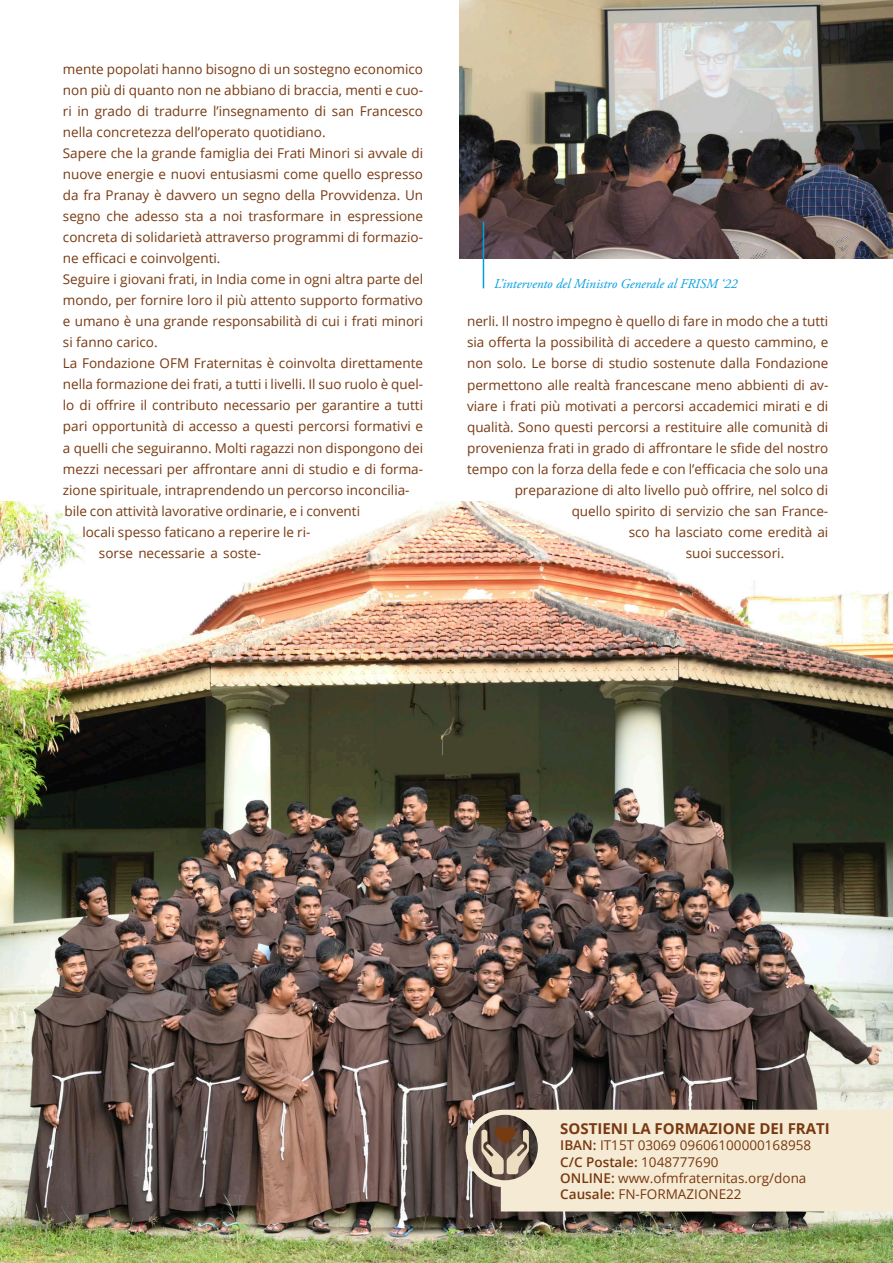
<style>
.page{position:relative;width:893px;height:1263px;background:#fff}
.page>*{position:absolute;margin:0;border:0;box-sizing:border-box;transform-origin:0 0}
.t1{font:700 15px "Open Sans";color:#783911}
.t2{font:13.5px/21px "Open Sans";color:#783911;text-align:justify}
.t3{font:italic 13.5px "Adobe Garamond Pro";color:#009ee3}
.t4{font:600 13.5px "Open Sans";color:#783911}
.s1{font-weight:600}
.s2{font-weight:400}
</style>
<div class="page">
<img style="left:0;top:502px;width:892px;height:760px">
<svg style="left:465px;top:1109px;width:427px;height:102px;background:#e5d9c4"></svg>
<img style="left:460px;top:0;width:432px;height:258px">
<hr style="left:482px;top:221px;width:2px;height:67px;background:#009ee3">
<p class="t2" style="left:63px;top:58px;width:362px">mente popolati hanno bisogno di un sostegno economico non più di quanto non ne abbiano di braccia, menti e cuo&shy;ri in grado di tradurre l’insegnamento di san Francesco nella concretezza dell’operato quotidiano.</p>
<p class="t2" style="left:63px;top:142px;width:362px">Sapere che la grande famiglia dei Frati Minori si avvale di nuove energie e nuovi entusiasmi come quello espresso da fra Pranay è davvero un segno della Provvidenza. Un segno che adesso sta a noi trasformare in espressione concreta di solidarietà attraverso programmi di formazio&shy;ne efficaci e coinvolgenti.</p>
<p class="t2" style="left:63px;top:268px;width:362px">Seguire i giovani frati, in India come in ogni altra parte del mondo, per fornire loro il più attento supporto formativo e umano è una grande responsabilità di cui i frati minori si fanno carico.</p>
<p class="t2" style="left:63px;top:352px;width:361px">La Fondazione OFM Fraternitas è coinvolta direttamente</p>
<p class="t2" style="left:63px;top:373px;width:362px">nella formazione dei frati, a tutti i livelli. Il suo ruolo è quel-</p>
<p class="t2" style="left:63px;top:394px;width:362px">lo di offrire il contributo necessario per garantire a tutti</p>
<p class="t2" style="left:63px;top:415px;width:362px">pari opportunità di accesso a questi percorsi formativi e</p>
<p class="t2" style="left:63px;top:436px;width:362px">a quelli che seguiranno. Molti ragazzi non dispongono dei</p>
<p class="t2" style="left:63px;top:457px;width:362px">mezzi necessari per affrontare anni di studio e di forma-</p>
<p class="t2" style="left:63px;top:478px;width:348px">zione spirituale, intraprendendo un percorso inconcilia-</p>
<p class="t2" style="left:64px;top:499px;width:297px">bile con attività lavorative ordinarie, e i conventi</p>
<p class="t2" style="left:82px;top:520px;width:230px">locali spesso faticano a reperire le ri-</p>
<p class="t2" style="left:99px;top:541px;width:163px">sorse necessarie a soste-</p>
<p class="t3" style="left:494px;top:275px;width:245px">L’intervento del Ministro Generale al FRISM ‘22</p>
<p class="t2" style="left:467px;top:310px;width:363px">nerli. Il nostro impegno è quello di fare in modo che a tutti</p>
<p class="t2" style="left:467px;top:331px;width:363px">sia offerta la possibilità di accedere a questo cammino, e</p>
<p class="t2" style="left:467px;top:353px;width:363px">non solo. Le borse di studio sostenute dalla Fondazione</p>
<p class="t2" style="left:467px;top:374px;width:363px">permettono alle realtà francescane meno abbienti di av-</p>
<p class="t2" style="left:467px;top:395px;width:363px">viare i frati più motivati a percorsi accademici mirati e di</p>
<p class="t2" style="left:467px;top:416px;width:363px">qualità. Sono questi percorsi a restituire alle comunità di</p>
<p class="t2" style="left:467px;top:437px;width:363px">provenienza frati in grado di affrontare le sfide del nostro</p>
<p class="t2" style="left:467px;top:458px;width:363px">tempo con la forza della fede e con l’efficacia che solo una</p>
<p class="t2" style="left:514px;top:479px;width:315px">preparazione di alto livello può offrire, nel solco di</p>
<p class="t2" style="left:571px;top:500px;width:258px">quello spirito di servizio che san France-</p>
<p class="t2" style="left:628px;top:521px;width:201px">sco ha lasciato come eredità ai</p>
<p class="t2" style="left:685px;top:542px;width:100px">suoi successori.</p>
<p class="t1" style="left:560px;top:1117px;width:271px">SOSTIENI LA FORMAZIONE DEI FRATI</p>
<p class="t2" style="left:560px;top:1134px;width:252px"><span class="s1">IBAN:</span> IT15T 03069 09606100000168958</p>
<p class="t4" style="left:560px;top:1152px;width:160px">C/C Postale: <span class="s2">1048777690</span></p>
<p class="t2" style="left:560px;top:1166px;width:248px"><span class="s1">ONLINE:</span> www.ofmfraternitas.org/dona</p>
<p class="t2" style="left:560px;top:1183px;width:183px"><span class="s1">Causale:</span> FN-FORMAZIONE22</p>
</div>
